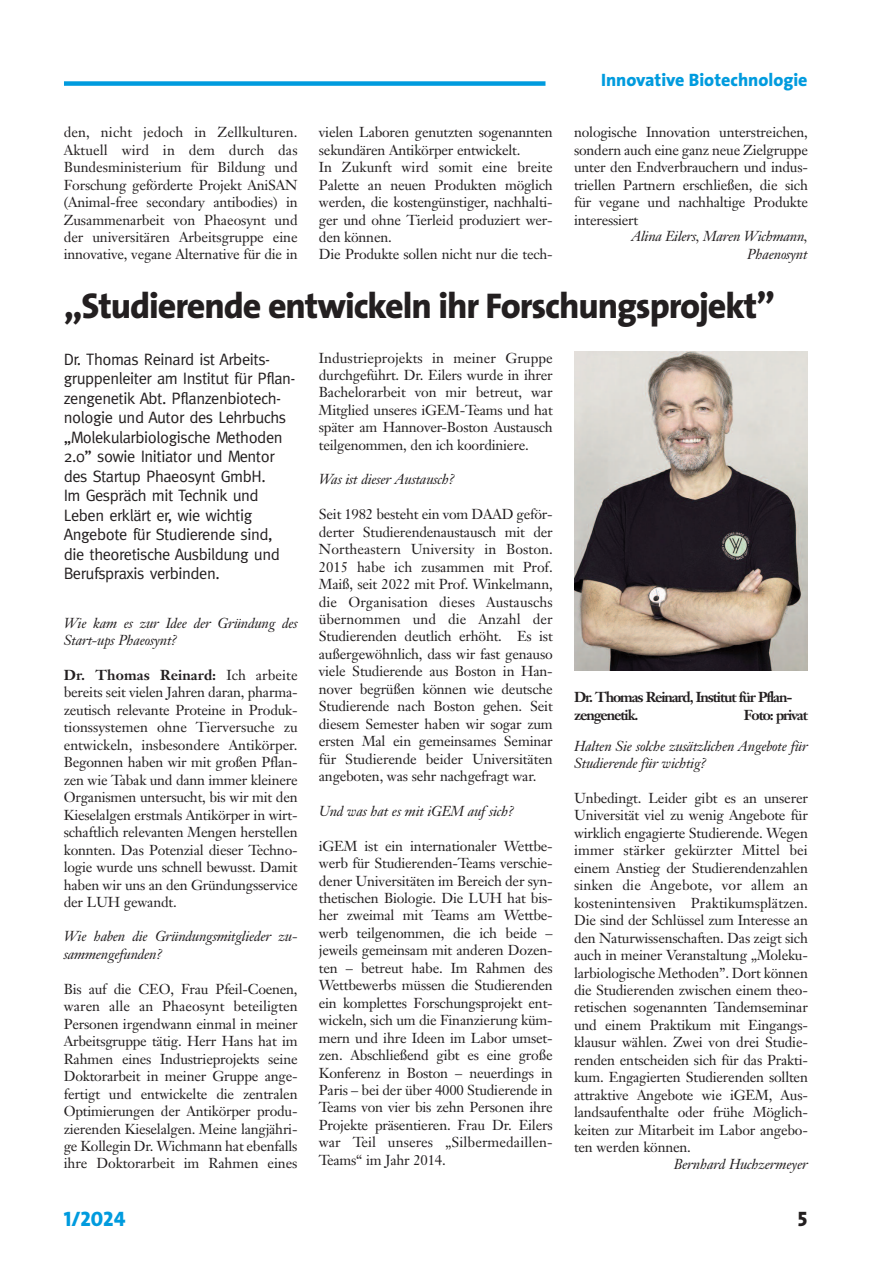
<style>
.page{position:relative;width:893px;height:1263px;background:#fff}
.page>*{position:absolute;margin:0;border:0;box-sizing:border-box;transform-origin:0 0}
.t1{font:800 36px "The Sans";letter-spacing:-.03em;color:#231f20}
.t2{font:21px "The Sans Extra Bold Caps";color:#009bde}
.t3{font:21px "The Sans Extra Bold Caps";color:#231f20}
.t4{font:800 18px "The Sans";color:#009bde}
.t5{font:16.5px/19.5px "Meta";letter-spacing:-.025em;color:#231f20}
.t6{font:14.25px/17.4px "Janson Text";letter-spacing:-.015em;color:#231f20;text-align:justify}
.t7{font:italic 14.25px/17.1px "Janson Text";letter-spacing:-.015em;color:#231f20}
.t8{font:700 14.25px/17.4px "Janson Text";letter-spacing:-.08em;color:#231f20}
.s1{font-weight:700}
</style>
<div class="page">
<div style="left:64px;top:81px;width:481px;height:5px;background:#009bde"></div>
<img style="left:574px;top:352px;width:234px;height:319px">
<p class="t4" style="left:601px;top:72px;width:208px">Innovative Biotechnologie</p>
<p class="t6" style="left:64px;top:125px;width:235px">den, nicht jedoch in Zellkulturen.<br>Aktuell wird in dem durch das Bundesministerium für Bildung und Forschung geförderte Projekt AniSAN (Animal-free secondary antibodies) in Zusammenarbeit von Phaeosynt und der universitären Arbeitsgruppe eine innovative, vegane Alternative für die in</p>
<p class="t6" style="left:319px;top:125px;width:235px;text-align:left">vielen Laboren genutzten sogenannten sekundären Antikörper entwickelt.<br>In Zukunft wird somit eine breite Palette an neuen Produkten möglich werden, die kostengünstiger, nachhalti&shy;ger und ohne Tierleid produziert wer&shy;den können.<br>Die Produkte sollen nicht nur die tech-</p>
<p class="t6" style="left:574px;top:125px;width:235px">nologische Innovation unterstreichen, sondern auch eine ganz neue Zielgruppe unter den Endverbrauchern und indus&shy;triellen Partnern erschließen, die sich für vegane und nachhaltige Produkte interessiert</p>
<p class="t7" style="left:632px;top:229px;width:178px;text-align:right">Alina Eilers, Maren Wichmann,<br>Phaenosynt</p>
<h1 class="t1" style="left:64px;top:292px;width:713px">„Studierende entwickeln ihr Forschungsprojekt”</h1>
<p class="t5" style="left:64px;top:349px;width:233px">Dr. Thomas Reinard ist Arbeits&shy;gruppenleiter am Institut für Pflan&shy;zengenetik Abt. Pflanzenbiotech&shy;nologie und Autor des Lehrbuchs „Molekularbiologische Methoden<br>2.0” sowie Initiator und Mentor des Startup Phaeosynt GmbH.<br>Im Gespräch mit Technik und<br>Leben erklärt er, wie wichtig<br>Angebote für Studierende sind, die theoretische Ausbildung und<br>Berufspraxis verbinden.</p>
<p class="t7" style="left:64px;top:616px;width:235px">Wie kam es zur Idee der Gründung des<br>Start-ups Phaeosynt?</p>
<p class="t6" style="left:64px;top:668px;width:235px"><span class="s1">Dr. Thomas Reinard:</span> Ich arbeite bereits seit vielen Jahren daran, pharma&shy;zeutisch relevante Proteine in Produk&shy;tionssystemen ohne Tierversuche zu entwickeln, insbesondere Antikörper.<br>Begonnen haben wir mit großen Pflan&shy;zen wie Tabak und dann immer kleinere Organismen untersucht, bis wir mit den Kieselalgen erstmals Antikörper in wirt&shy;schaftlich relevanten Mengen herstellen konnten. Das Potenzial dieser Techno&shy;logie wurde uns schnell bewusst. Damit haben wir uns an den Gründungsservice der LUH gewandt.</p>
<p class="t7" style="left:64px;top:929px;width:235px;line-height:17.5px">Wie haben die Gründungsmitglieder zu&shy;sammengefunden?</p>
<p class="t6" style="left:64px;top:982px;width:235px">Bis auf die CEO, Frau Pfeil-Coenen, waren alle an Phaeosynt beteiligten Personen irgendwann einmal in meiner Arbeitsgruppe tätig. Herr Hans hat im Rahmen eines Industrieprojekts seine Doktorarbeit in meiner Gruppe ange&shy;fertigt und entwickelte die zentralen Optimierungen der Antikörper produ&shy;zierenden Kieselalgen. Meine langjähri&shy;ge Kollegin Dr. Wichmann hat ebenfalls ihre Doktorarbeit im Rahmen eines</p>
<p class="t6" style="left:319px;top:350px;width:235px">Industrieprojekts in meiner Gruppe durchgeführt. Dr. Eilers wurde in ihrer Bachelorarbeit von mir betreut, war Mitglied unseres iGEM-Teams und hat später am Hannover-Boston Austausch teilgenommen, den ich koordiniere.</p>
<p class="t7" style="left:319px;top:472px;width:137px">Was ist dieser Austausch?</p>
<p class="t6" style="left:319px;top:507px;width:235px">Seit 1982 besteht ein vom DAAD geför&shy;derter Studierendenaustausch mit der Northeastern University in Boston.<br>2015 habe ich zusammen mit Prof.<br>Maiß, seit 2022 mit Prof. Winkelmann, die Organisation dieses Austauschs übernommen und die Anzahl der Studierenden deutlich erhöht. Es ist außergewöhnlich, dass wir fast genauso viele Studierende aus Boston in Han&shy;nover begrüßen können wie deutsche Studierende nach Boston gehen. Seit diesem Semester haben wir sogar zum ersten Mal ein gemeinsames Seminar für Studierende beider Universitäten angeboten, was sehr nachgefragt war.</p>
<p class="t7" style="left:319px;top:804px;width:197px">Und was hat es mit iGEM auf sich?</p>
<p class="t6" style="left:319px;top:838px;width:235px">iGEM ist ein internationaler Wettbe&shy;werb für Studierenden-Teams verschie&shy;dener Universitäten im Bereich der syn&shy;thetischen Biologie. Die LUH hat bis&shy;her zweimal mit Teams am Wettbe&shy;werb teilgenommen, die ich beide – jeweils gemeinsam mit anderen Dozen&shy;ten – betreut habe. Im Rahmen des Wettbewerbs müssen die Studierenden ein komplettes Forschungsprojekt ent&shy;wickeln, sich um die Finanzierung küm&shy;mern und ihre Ideen im Labor umset&shy;zen. Abschließend gibt es eine große Konferenz in Boston – neuerdings in Paris – bei der über 4000 Studierende in Teams von vier bis zehn Personen ihre Projekte präsentieren. Frau Dr. Eilers war Teil unseres „Silbermedaillen-Teams“ im Jahr 2014.</p>
<p class="t8" style="left:574px;top:690px;width:220px">Dr. Thomas Reinard, Institut für Pflan&shy;zengenetik.</p>
<p class="t8" style="left:744px;top:707px;width:66px">Foto: privat</p>
<p class="t7" style="left:574px;top:739px;width:235px">Halten Sie solche zusätzlichen Angebote für<br>Studierende für wichtig?</p>
<p class="t6" style="left:574px;top:791px;width:235px">Unbedingt. Leider gibt es an unserer Universität viel zu wenig Angebote für wirklich engagierte Studierende. Wegen immer stärker gekürzter Mittel bei einem Anstieg der Studierendenzahlen sinken die Angebote, vor allem an kostenintensiven Praktikumsplätzen.<br>Die sind der Schlüssel zum Interesse an den Naturwissenschaften. Das zeigt sich auch in meiner Veranstaltung „Moleku&shy;larbiologische Methoden”. Dort können die Studierenden zwischen einem theo&shy;retischen sogenannten Tandemseminar und einem Praktikum mit Eingangs&shy;klausur wählen. Zwei von drei Studie&shy;renden entscheiden sich für das Prakti&shy;kum. Engagierten Studierenden sollten attraktive Angebote wie iGEM, Aus&shy;landsaufenthalte oder frühe Möglich&shy;keiten zur Mitarbeit im Labor angebo&shy;ten werden können.</p>
<p class="t7" style="left:674px;top:1157px;width:136px">Bernhard Huchzermeyer</p>
<h2 class="t2" style="left:64px;top:1211px;width:63px">1/2024</h2>
<h2 class="t3" style="left:798px;top:1211px;width:11px">5</h2>
</div>
